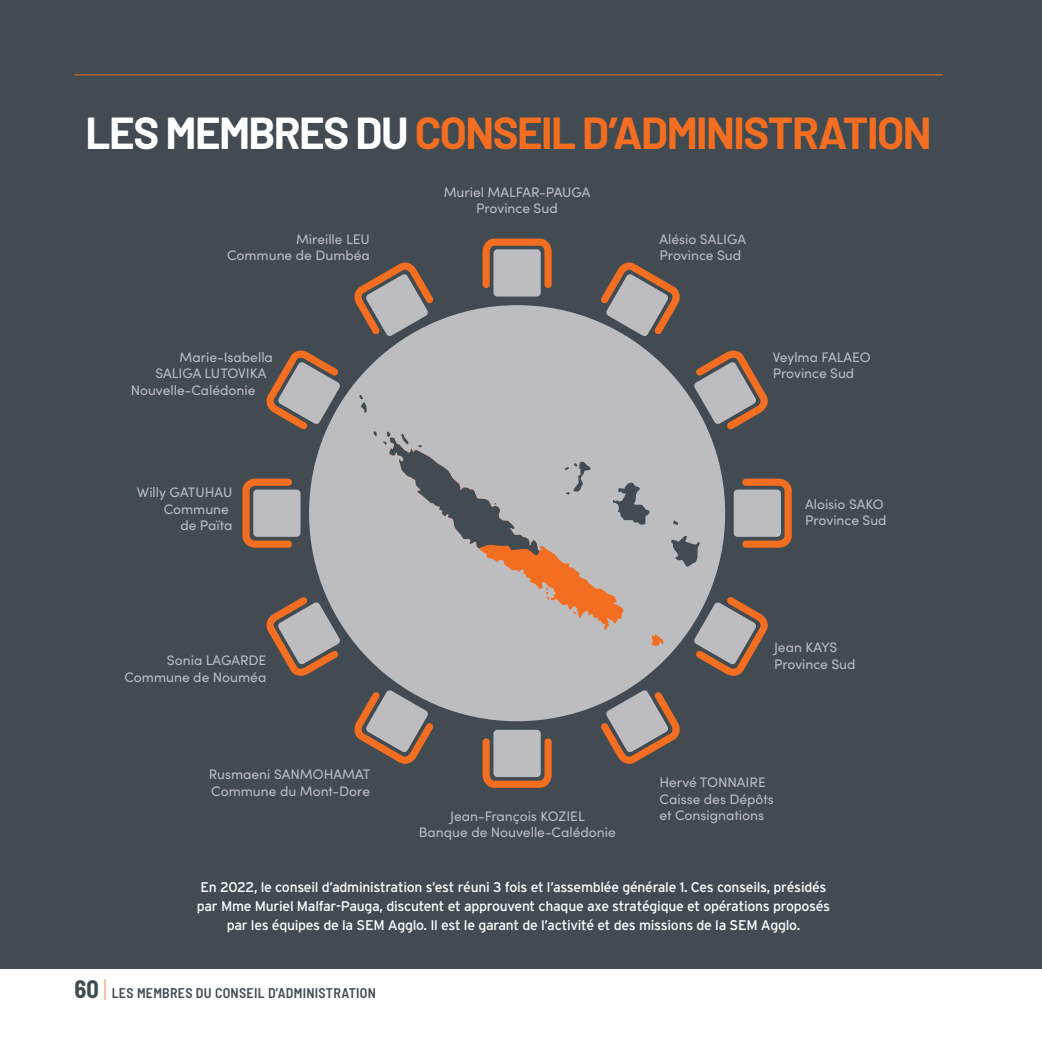
<style>
.page{position:relative;width:1042px;height:1042px;background:#fff}
.page>*{position:absolute;margin:0;border:0;box-sizing:border-box;transform-origin:0 0}
.t1{font:700 43.75px "Barlow";letter-spacing:-.035em;color:#f36e21}
.t2{font:14px/19.2px "Interstate";letter-spacing:-.02em;color:#fff;text-align:center}
.t3{font:600 semi-condensed 14px "Barlow";letter-spacing:.02em;color:#414b51}
.t4{font:13.83px/16.6px "Sofia Pro";color:#bdbdc0}
.s1{color:#fff}
.s2{font-weight:700;font-size:24.5px}
.s3{font-weight:100;font-size:24.5px;color:#f36e21}
</style>
<div class="page">
<div style="left:0;top:0;width:1042px;height:968px;background:#414b51"></div>
<div style="left:493px;top:249px;width:48px;height:48px;background:#bdbdc0;border-radius:4px"></div>
<svg style="left:482px;top:239px;width:70px;height:49px"></svg>
<svg style="left:354px;top:262px;width:80px;height:74px"></svg>
<svg style="left:266px;top:350px;width:74px;height:79px"></svg>
<div style="left:253px;top:489px;width:47px;height:48px;background:#bdbdc0;border-radius:4px"></div>
<svg style="left:242px;top:479px;width:50px;height:69px"></svg>
<svg style="left:266px;top:597px;width:74px;height:79px"></svg>
<svg style="left:354px;top:690px;width:80px;height:74px"></svg>
<div style="left:493px;top:730px;width:48px;height:47px;background:#bdbdc0;border-radius:4px"></div>
<svg style="left:482px;top:738px;width:70px;height:50px"></svg>
<svg style="left:601px;top:690px;width:79px;height:74px"></svg>
<svg style="left:694px;top:597px;width:74px;height:79px"></svg>
<div style="left:734px;top:489px;width:47px;height:48px;background:#bdbdc0;border-radius:4px"></div>
<svg style="left:742px;top:479px;width:50px;height:69px"></svg>
<svg style="left:694px;top:350px;width:74px;height:79px"></svg>
<svg style="left:601px;top:262px;width:79px;height:74px"></svg>
<div style="left:309px;top:305px;width:416px;height:416px;background:#bdbdc0;border-radius:50%"></div>
<svg style="left:487px;top:546px;width:137px;height:84px"></svg>
<svg style="left:651px;top:634px;width:13px;height:12px"></svg>
<svg style="left:546px;top:587px;width:3px;height:13px"></svg>
<svg style="left:359px;top:394px;width:8px;height:20px"></svg>
<svg style="left:374px;top:431px;width:3px;height:5px"></svg>
<svg style="left:383px;top:431px;width:158px;height:126px"></svg>
<svg style="left:564px;top:461px;width:27px;height:34px"></svg>
<svg style="left:613px;top:482px;width:37px;height:43px"></svg>
<svg style="left:673px;top:520px;width:5px;height:5px"></svg>
<svg style="left:671px;top:535px;width:29px;height:32px"></svg>
<hr style="left:74px;top:74px;width:869px;height:1px;background:#f36e21">
<p class="t1" style="left:86px;top:106px;width:847px"><span class="s1">LES MEMBRES DU</span> CONSEIL D’ADMINISTRATION</p>
<p class="t4" style="left:227px;top:230px;width:144px;text-align:right">Mireille LEU<br>Commune de Dumbéa</p>
<p class="t4" style="left:180px;top:348px;width:95px">Marie-Isabella</p>
<p class="t4" style="left:155px;top:364px;width:112px">SALIGA LUTOVIKA</p>
<p class="t4" style="left:131px;top:381px;width:126px">Nouvelle-Calédonie</p>
<p class="t4" style="left:137px;top:483px;width:97px;text-align:right">Willy GATUHAU<br>Commune<br>de Païta</p>
<p class="t4" style="left:125px;top:651px;width:143px;text-align:right">Sonia LAGARDE<br>Commune de Nouméa</p>
<p class="t4" style="left:209px;top:765px;width:163px">Rusmaeni SANMOHAMAT<br>Commune du Mont-Dore</p>
<p class="t4" style="left:444px;top:183px;width:148px;text-align:center">Muriel MALFAR-PAUGA<br>Province Sud</p>
<p class="t4" style="left:659px;top:230px;width:88px">Alésio SALIGA<br>Province Sud</p>
<p class="t4" style="left:773px;top:348px;width:99px">Veylma FALAEO<br>Province Sud</p>
<p class="t4" style="left:805px;top:495px;width:83px">Aloisio SAKO<br>Province Sud</p>
<p class="t4" style="left:419px;top:807px;width:198px;text-align:center">Jean-François KOZIEL<br>Banque de Nouvelle-Calédonie</p>
<p class="t4" style="left:774px;top:638px;width:83px">Jean KAYS<br>Province Sud</p>
<p class="t4" style="left:659px;top:773px;width:116px">Hervé TONNAIRE<br>Caisse des Dépôts et Consignations</p>
<p class="t2" style="left:197px;top:877px;width:635px">En 2022, le conseil d’administration s’est réuni 3 fois et l’assemblée générale 1. Ces conseils, présidés par Mme Muriel Malfar-Pauga, discutent et approuvent chaque axe stratégique et opérations proposés par les équipes de la SEM Agglo. Il est le garant de l’activité et des missions de la SEM Agglo.</p>
<p class="t3" style="left:74px;top:984px;width:303px"><span class="s2">60</span> <span class="s3">|</span> LES MEMBRES DU CONSEIL D’ADMINISTRATION</p>
</div>
